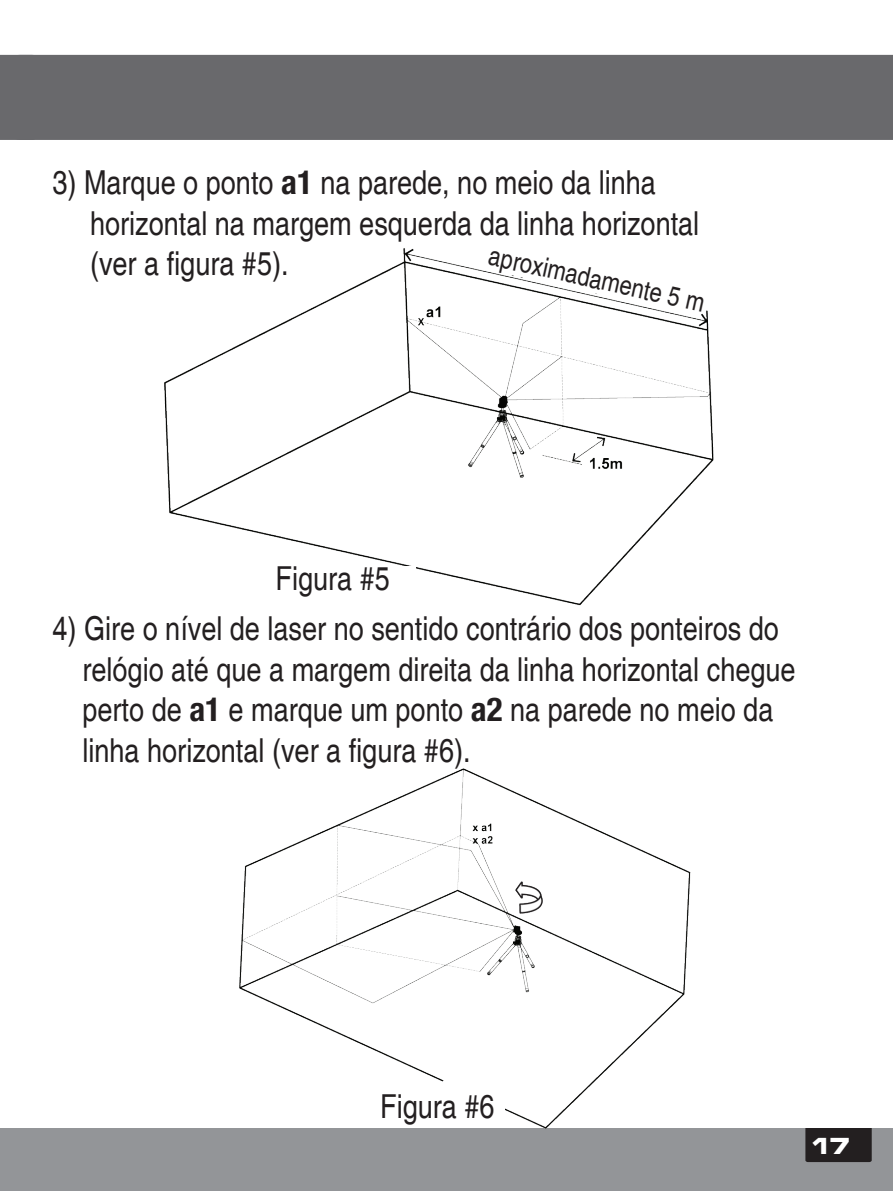
<style>
.page{position:relative;width:893px;height:1191px;background:#fff}
.page>*{position:absolute;margin:0;border:0;box-sizing:border-box;transform-origin:0 0}
.t1{font:condensed 33px/40.5px "Helvetica";color:#231f20}
.t2{font:condensed 27px "Helvetica";color:#231f20}
.t3{font:24px "Microgramma D Bold Exte";color:#fff}
.s1{font-family:"Helvetica Neue";font-weight:700}
</style>
<div class="page">
<div style="left:0;top:1128px;width:893px;height:63px;background:#939598"></div>
<div style="left:805px;top:1128px;width:67px;height:34px;background:#231f20"></div>
<svg style="left:0;top:55px;width:9px;height:85px"></svg>
<div style="left:9px;top:55px;width:884px;height:85px;background:#69696c"></div>
<img style="left:164px;top:248px;width:550px;height:358px">
<img style="left:239px;top:768px;width:452px;height:361px">
<svg style="left:416px;top:579px;width:7px;height:27px"></svg>
<div style="left:276px;top:566px;width:140px;height:48px;background:#fff"></div>
<svg style="left:496px;top:252px;width:146px;height:51px"></svg>
<svg style="left:425px;top:1074px;width:110px;height:39px"></svg>
<div style="left:380px;top:1094px;width:124px;height:26px;background:#fff"></div>
<p class="t1" style="left:90px;top:163px;width:611px;text-indent:-38px">3) Marque o ponto <span class="s1">a1</span> na parede, no meio da linha horizontal na margem esquerda da linha horizontal (ver a figura #5).</p>
<p class="t2" style="left:493px;top:239px;width:222px;rotate:13deg">aproximadamente 5 m</p>
<p class="t1" style="left:276px;top:558px;width:116px">Figura #5</p>
<p class="t1" style="left:83px;top:608px;width:714px;text-indent:-30px">4) Gire o nível de laser no sentido contrário dos ponteiros do relógio até que a margem direita da linha horizontal chegue perto de <span class="s1">a1</span> e marque um ponto <span class="s1">a2</span> na parede no meio da linha horizontal (ver a figura #6).</p>
<p class="t1" style="left:380px;top:1086px;width:116px">Figura #6</p>
<p class="t3" style="left:810px;top:1129px;width:42px">17</p>
</div>
